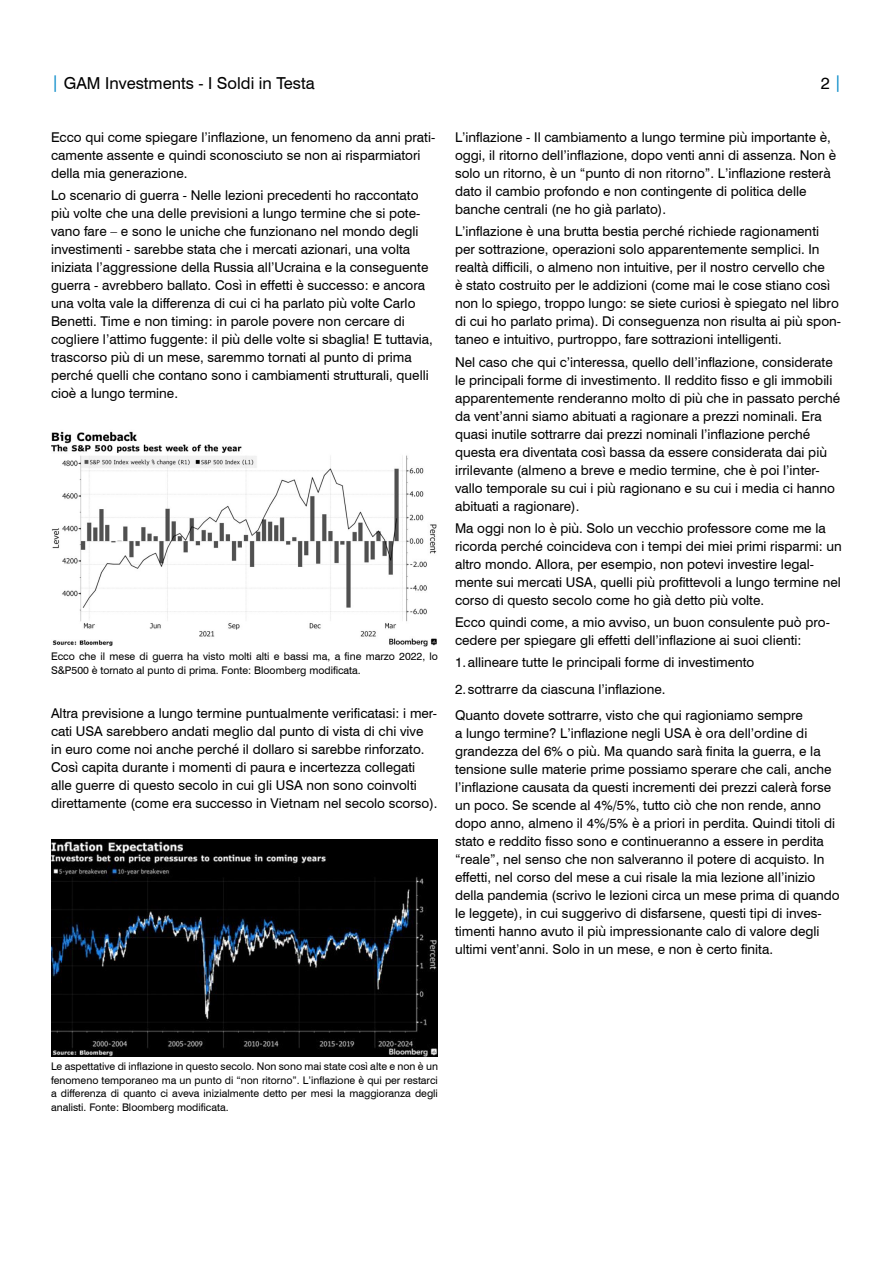
<style>
.page{position:relative;width:893px;height:1263px;background:#fff}
.page>*{position:absolute;margin:0;border:0;box-sizing:border-box;transform-origin:0 0}
.t1{font:16.5px "Swiss 721 BT";color:#000}
.DISCLAIMER{font:13.5px/18px "Swiss 721 BT";color:#000}
.DISCLAIMER-2{font:10.5px/13.5px "Swiss 721 BT";color:#000}
.s1{color:#0087c7}
</style>
<div class="page">
<img style="left:51px;top:431px;width:386px;height:216px">
<img style="left:51px;top:839px;width:387px;height:218px">
<p class="t1" style="left:51px;top:73px;width:265px"><span class="s1">|</span> GAM Investments - I Soldi in Testa</p>
<p class="t1" style="left:821px;top:73px;width:22px">2 <span class="s1">|</span></p>
<p class="DISCLAIMER" style="left:51px;top:128px;width:386px">Ecco qui come spiegare l’inflazione, un fenomeno da anni prati&shy;camente assente e quindi sconosciuto se non ai risparmiatori della mia generazione.</p>
<p class="DISCLAIMER" style="left:51px;top:186px;width:383px">Lo scenario di guerra - Nelle lezioni precedenti ho raccontato più volte che una delle previsioni a lungo termine che si pote&shy;vano fare – e sono le uniche che funzionano nel mondo degli investimenti - sarebbe stata che i mercati azionari, una volta iniziata l’aggressione della Russia all’Ucraina e la conseguente guerra - avrebbero ballato. Così in effetti è successo: e ancora una volta vale la differenza di cui ci ha parlato più volte Carlo Benetti. Time e non timing: in parole povere non cercare di cogliere l’attimo fuggente: il più delle volte si sbaglia! E tuttavia, trascorso più di un mese, saremmo tornati al punto di prima perché quelli che contano sono i cambiamenti strutturali, quelli cioè a lungo termine.</p>
<p class="DISCLAIMER-2" style="left:51px;top:650px;width:388px">Ecco che il mese di guerra ha visto molti alti e bassi ma, a fine marzo 2022, lo<br>S&amp;P500 è tornato al punto di prima. Fonte: Bloomberg modificata.</p>
<p class="DISCLAIMER" style="left:51px;top:704px;width:388px">Altra previsione a lungo termine puntualmente verificatasi: i mer&shy;cati USA sarebbero andati meglio dal punto di vista di chi vive<br>in euro come noi anche perché il dollaro si sarebbe rinforzato.<br>Così capita durante i momenti di paura e incertezza collegati alle guerre di questo secolo in cui gli USA non sono coinvolti direttamente (come era successo in Vietnam nel secolo scorso).</p>
<p class="DISCLAIMER" style="left:455px;top:128px;width:383px">L’inflazione - Il cambiamento a lungo termine più importante è, oggi, il ritorno dell’inflazione, dopo venti anni di assenza. Non è solo un ritorno, è un “punto di non ritorno”. L’inflazione resterà dato il cambio profondo e non contingente di politica delle banche centrali (ne ho già parlato).</p>
<p class="DISCLAIMER" style="left:455px;top:222px;width:388px">L’inflazione è una brutta bestia perché richiede ragionamenti per sottrazione, operazioni solo apparentemente semplici. In realtà difficili, o almeno non intuitive, per il nostro cervello che<br>è stato costruito per le addizioni (come mai le cose stiano così non lo spiego, troppo lungo: se siete curiosi è spiegato nel libro di cui ho parlato prima). Di conseguenza non risulta ai più spon&shy;taneo e intuitivo, purtroppo, fare sottrazioni intelligenti.</p>
<p class="DISCLAIMER" style="left:455px;top:353px;width:387px">Nel caso che qui c’interessa, quello dell’inflazione, considerate le principali forme di investimento. Il reddito fisso e gli immobili apparentemente renderanno molto di più che in passato perché da vent’anni siamo abituati a ragionare a prezzi nominali. Era quasi inutile sottrarre dai prezzi nominali l’inflazione perché questa era diventata così bassa da essere considerata dai più irrilevante (almeno a breve e medio termine, che è poi l’inter&shy;vallo temporale su cui i più ragionano e su cui i media ci hanno abituati a ragionare).</p>
<p class="DISCLAIMER" style="left:455px;top:519px;width:388px">Ma oggi non lo è più. Solo un vecchio professore come me la ricorda perché coincideva con i tempi dei miei primi risparmi: un altro mondo. Allora, per esempio, non potevi investire legal&shy;mente sui mercati USA, quelli più profittevoli a lungo termine nel corso di questo secolo come ho già detto più volte.</p>
<p class="DISCLAIMER" style="left:455px;top:613px;width:376px">Ecco quindi come, a mio avviso, un buon consulente può pro&shy;cedere per spiegare gli effetti dell’inflazione ai suoi clienti:</p>
<p class="DISCLAIMER" style="left:455px;top:653px;width:301px">1.allineare tutte le principali forme di investimento</p>
<p class="DISCLAIMER" style="left:455px;top:680px;width:212px">2.sottrarre da ciascuna l’inflazione.</p>
<p class="DISCLAIMER" style="left:455px;top:706px;width:386px">Quanto dovete sottrarre, visto che qui ragioniamo sempre<br>a lungo termine? L’inflazione negli USA è ora dell’ordine di grandezza del 6% o più. Ma quando sarà finita la guerra, e la tensione sulle materie prime possiamo sperare che cali, anche l’inflazione causata da questi incrementi dei prezzi calerà forse un poco. Se scende al 4%/5%, tutto ciò che non rende, anno dopo anno, almeno il 4%/5% è a priori in perdita. Quindi titoli di stato e reddito fisso sono e continueranno a essere in perdita “reale”, nel senso che non salveranno il potere di acquisto. In effetti, nel corso del mese a cui risale la mia lezione all’inizio della pandemia (scrivo le lezioni circa un mese prima di quando le leggete), in cui suggerivo di disfarsene, questi tipi di inves&shy;timenti hanno avuto il più impressionante calo di valore degli ultimi vent’anni. Solo in un mese, e non è certo finita.</p>
<p class="DISCLAIMER-2" style="left:51px;top:1059px;width:388px;text-align:justify">Le aspettative di inflazione in questo secolo. Non sono mai state così alte e non è un fenomeno temporaneo ma un punto di “non ritorno”. L’inflazione è qui per restarci a differenza di quanto ci aveva inizialmente detto per mesi la maggioranza degli analisti. Fonte: Bloomberg modificata.</p>
</div>
